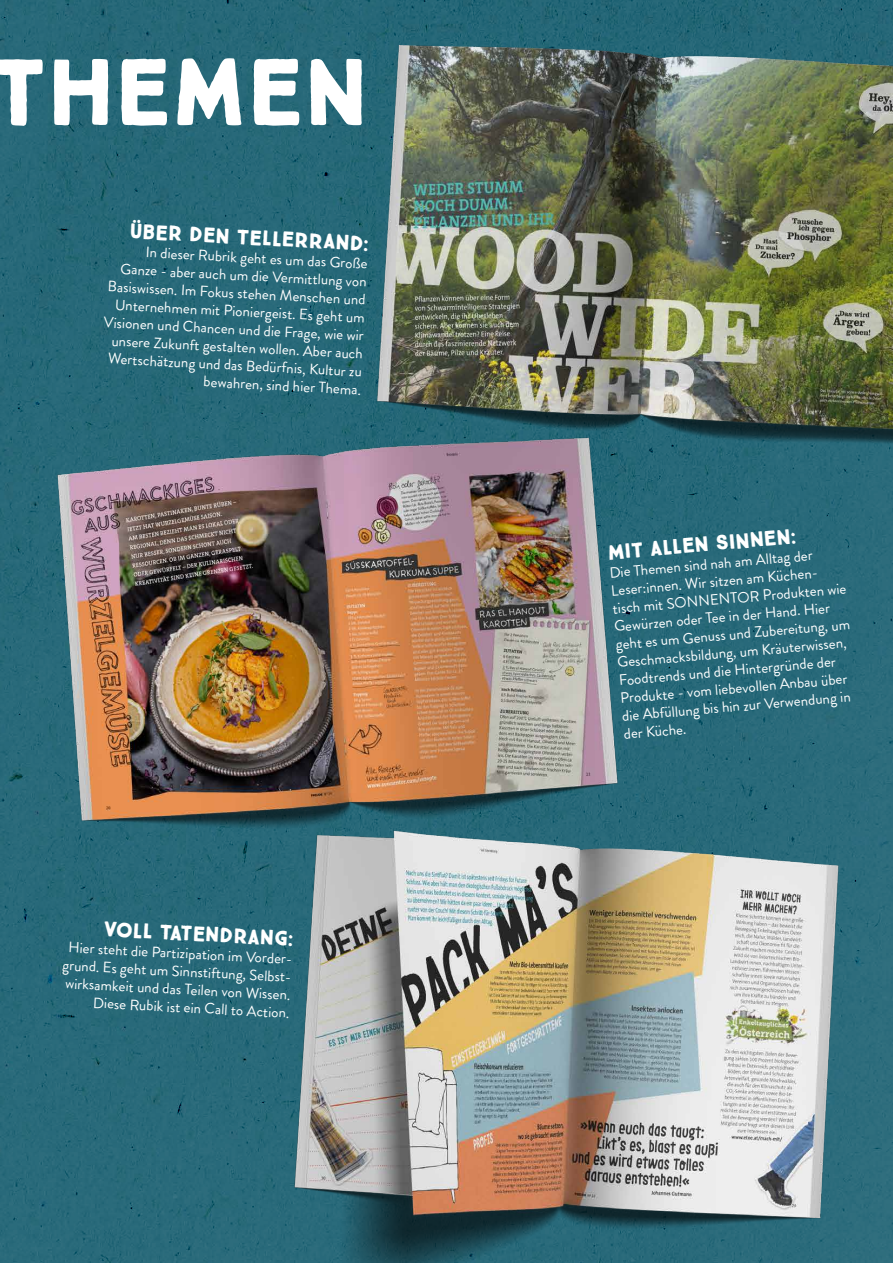
<style>
.page{position:relative;width:893px;height:1263px;background:#fff}
.page>*{position:absolute;margin:0;border:0;box-sizing:border-box;transform-origin:0 0}
.t1{font:900 94.65px "True North";color:#fff}
.t2{font:900 21px "True North";color:#fff}
.t3{font:15px/18px "Brandon Grotesque";color:#fff;text-align:right}
</style>
<div class="page">
<img style="left:0;top:0;width:893px;height:1263px">
<h1 class="t1" style="left:-11px;top:34px;width:381px">THEMEN</h1>
<h2 class="t2" style="left:131px;top:218px;width:241px;rotate:3deg">ÜBER DEN TELLERRAND:</h2>
<p class="t3" style="left:108px;top:241px;width:262px;rotate:3deg">In dieser Rubrik geht es um das Große Ganze - aber auch um die Vermittlung von Basiswissen. Im Fokus stehen Menschen und Unternehmen mit Pioniergeist. Es geht um Visionen und Chancen und die Frage, wie wir unsere Zukunft gestalten wollen. Aber auch Wertschätzung und das Bedürfnis, Kultur zu bewahren, sind hier Thema.</p>
<h2 class="t2" style="left:104px;top:916px;width:191px;rotate:3deg">VOLL TATENDRANG:</h2>
<p class="t3" style="left:64px;top:938px;width:232px;rotate:3deg">Hier steht die Partizipation im Vorder&shy;grund. Es geht um Sinnstiftung, Selbst&shy;wirksamkeit und das Teilen von Wissen.<br>Diese Rubik ist ein Call to Action.</p>
<h2 class="t2" style="left:607px;top:540px;width:190px;rotate:-5deg">MIT ALLEN SINNEN:</h2>
<p class="t3" style="left:609px;top:564px;width:236px;text-align:left;rotate:-5deg">Die Themen sind nah am Alltag der Leser:innen. Wir sitzen am Küchen&shy;tisch mit SONNENTOR Produkten wie Gewürzen oder Tee in der Hand. Hier geht es um Genuss und Zubereitung, um Geschmacksbildung, um Kräuterwissen, Foodtrends und die Hintergründe der Produkte - vom liebevollen Anbau über die Abfüllung bis hin zur Verwendung in der Küche.</p>
</div>
